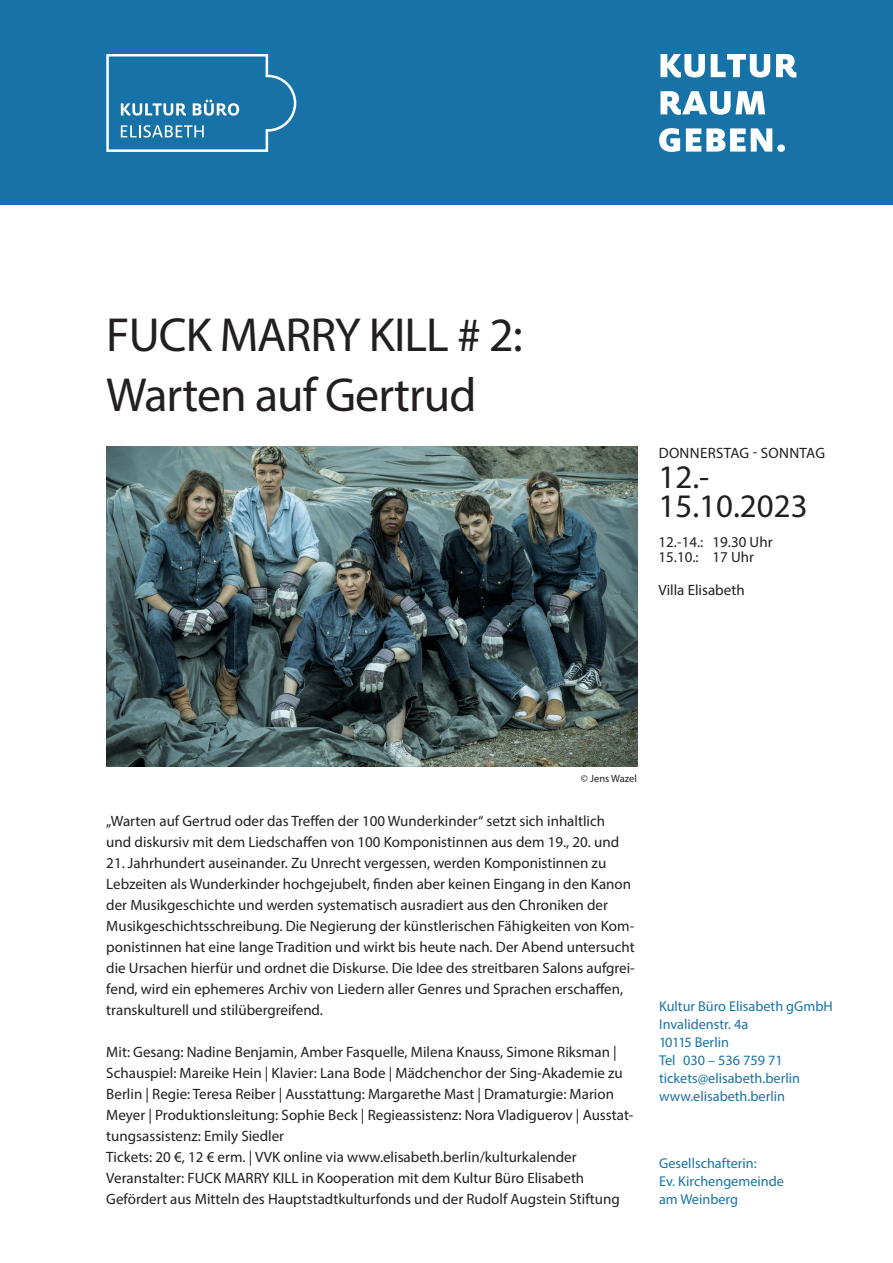
<style>
.page{position:relative;width:893px;height:1263px;background:#fff}
.page>*{position:absolute;margin:0;border:0;box-sizing:border-box;transform-origin:0 0}
.t1{font:48px/60px "Myriad Pro";letter-spacing:-.02em;color:#231f20}
.t2{font:33px/29.7px "Myriad Pro";color:#231f20}
.t3{font:15px/21px "Myriad Pro";color:#231f20}
.t4{font:15px "Myriad Pro";letter-spacing:.02em;color:#231f20}
.t5{font:14.25px/18px "Myriad Pro";color:#1773a7}
.t6{font:10.5px "Myriad Pro";color:#231f20}
</style>
<div class="page">
<div style="left:0;top:0;width:893px;height:204px;background:#1773a7"></div>
<svg style="left:106px;top:54px;width:190px;height:98px"></svg>
<svg style="left:659px;top:128px;width:126px;height:24px"></svg>
<svg style="left:660px;top:91px;width:105px;height:24px"></svg>
<svg style="left:660px;top:54px;width:136px;height:24px"></svg>
<img style="left:106px;top:447px;width:531px;height:320px">
<h1 class="t1" style="left:106px;top:304px;width:418px">FUCK MARRY KILL # 2:<br>Warten auf Gertrud</h1>
<p class="t4" style="left:659px;top:443px;width:168px">DONNERSTAG - SONNTAG</p>
<h2 class="t2" style="left:659px;top:461px;width:151px">12.-<br>15.10.2023</h2>
<p class="t3" style="left:659px;top:534px;width:116px;line-height:14.9px">12.-14.: 19.30 Uhr<br>15.10.: 17 Uhr</p>
<p class="t3" style="left:659px;top:579px;width:88px">Villa Elisabeth</p>
<p class="t6" style="left:581px;top:772px;width:58px">© Jens Wazel</p>
<p class="t3" style="left:106px;top:810px;width:514px">„Warten auf Gertrud oder das Treffen der 100 Wunderkinder“ setzt sich inhaltlich und diskursiv mit dem Liedschaffen von 100 Komponistinnen aus dem 19., 20. und</p>
<p class="t3" style="left:106px;top:852px;width:530px">21. Jahrhundert auseinander. Zu Unrecht vergessen, werden Komponistinnen zu Lebzeiten als Wunderkinder hochgejubelt, finden aber keinen Eingang in den Kanon der Musikgeschichte und werden systematisch ausradiert aus den Chroniken der Musikgeschichtsschreibung. Die Negierung der künstlerischen Fähigkeiten von Kom&shy;ponistinnen hat eine lange Tradition und wirkt bis heute nach. Der Abend untersucht die Ursachen hierfür und ordnet die Diskurse. Die Idee des streitbaren Salons aufgrei&shy;fend, wird ein ephemeres Archiv von Liedern aller Genres und Sprachen erschaffen, transkulturell und stilübergreifend.</p>
<p class="t3" style="left:106px;top:1041px;width:529px">Mit: Gesang: Nadine Benjamin, Amber Fasquelle, Milena Knauss, Simone Riksman | Schauspiel: Mareike Hein | Klavier: Lana Bode | Mädchenchor der Sing-Akademie zu Berlin | Regie: Teresa Reiber | Ausstattung: Margarethe Mast | Dramaturgie: Marion Meyer | Produktionsleitung: Sophie Beck | Regieassistenz: Nora Vladiguerov | Ausstat&shy;tungsassistenz: Emily Siedler<br>Tickets: 20 €, 12 € erm. | VVK online via www.elisabeth.berlin/kulturkalender Veranstalter: FUCK MARRY KILL in Kooperation mit dem Kultur Büro Elisabeth Gefördert aus Mitteln des Hauptstadtkulturfonds und der Rudolf Augstein Stiftung</p>
<p class="t5" style="left:659px;top:997px;width:175px">Kultur Büro Elisabeth gGmbH<br>Invalidenstr. 4a<br>10115 Berlin<br>Tel 030 – 536 759 71 tickets@elisabeth.berlin www.elisabeth.berlin</p>
<p class="t5" style="left:659px;top:1154px;width:126px">Gesellschafterin:<br>Ev. Kirchengemeinde am Weinberg</p>
</div>
